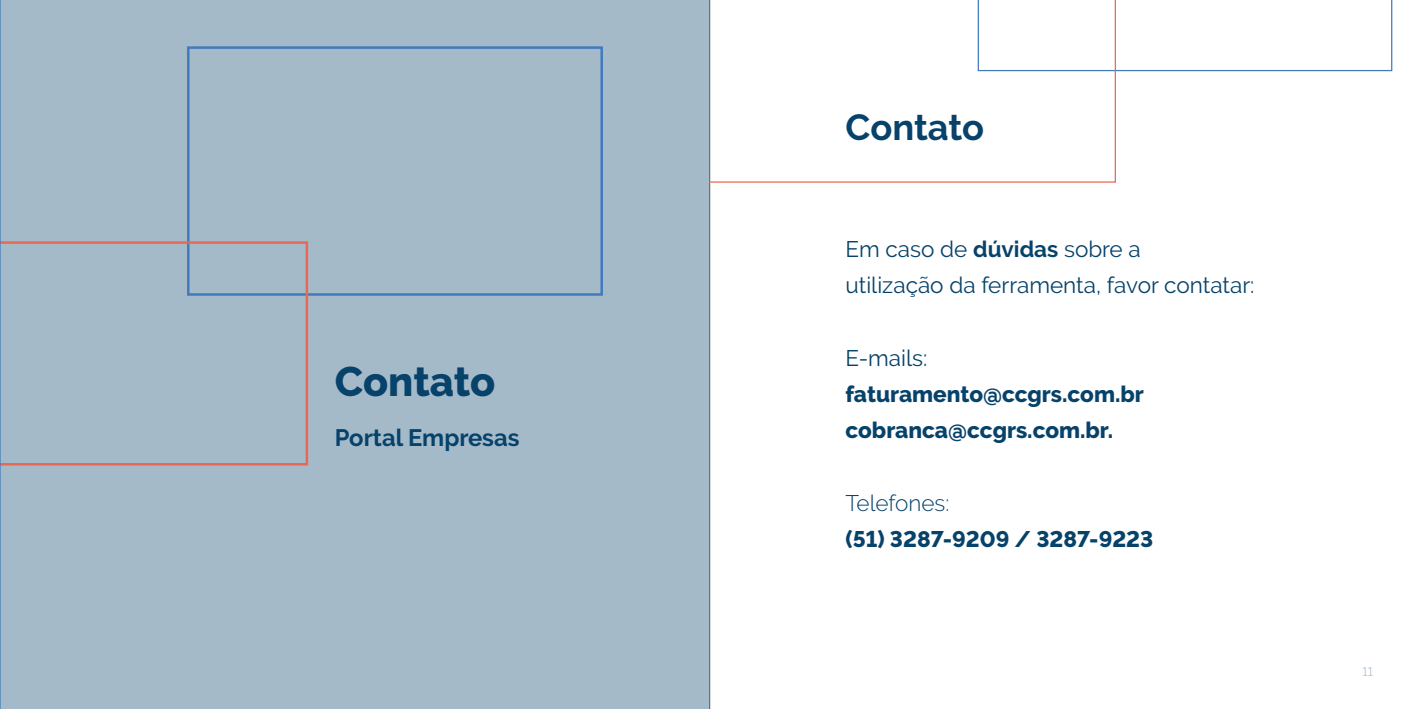
<style>
.page{position:relative;width:1418px;height:709px;background:#fff}
.page>*{position:absolute;margin:0;border:0;box-sizing:border-box;transform-origin:0 0}
.t1{font:800 41.25px "Raleway";color:#06426a}
.t2{font:700 36.25px "Raleway";color:#06426a}
.t3{font:700 23.75px "Raleway";color:#06426a}
.t4{font:800 22.5px/36.2px "Raleway";color:#06426a}
.t5{font:22.5px/36.2px "Raleway";color:#06426a}
.t6{font:300 22.5px "Raleway";color:#06426a}
.t7{font:12.5px "Raleway";color:#b0c2d2}
.s1{font-weight:700}
</style>
<div class="page">
<hr style="left:709px;top:0;width:1px;height:709px;background:#706f6f">
<div style="left:0;top:0;width:709px;height:709px;background:#a5bac9"></div>
<div style="left:187px;top:46px;width:416px;height:250px;border:2px solid #417abd"></div>
<svg style="left:1px;top:241px;width:307px;height:224px"></svg>
<hr style="left:0;top:0;width:1px;height:709px;background:#417abd">
<svg style="left:1115px;top:0;width:277px;height:71px"></svg>
<svg style="left:709px;top:0;width:406px;height:183px"></svg>
<h1 class="t1" style="left:335px;top:357px;width:162px">Contato</h1>
<p class="t3" style="left:335px;top:424px;width:186px">Portal Empresas</p>
<h2 class="t2" style="left:845px;top:107px;width:140px">Contato</h2>
<p class="t5" style="left:845px;top:231px;width:410px">Em caso de <span class="s1">dúvidas</span> sobre a<br>utilização da ferramenta, favor contatar:</p>
<p class="t5" style="left:845px;top:339px;width:83px">E-mails:</p>
<p class="t4" style="left:845px;top:376px;width:300px">faturamento@ccgrs.com.br cobranca@ccgrs.com.br.</p>
<p class="t6" style="left:845px;top:489px;width:105px">Telefones:</p>
<p class="t4" style="left:845px;top:521px;width:309px">(51) 3287-9209 / 3287-9223</p>
<p class="t7" style="left:1362px;top:664px;width:12px">11</p>
</div>
